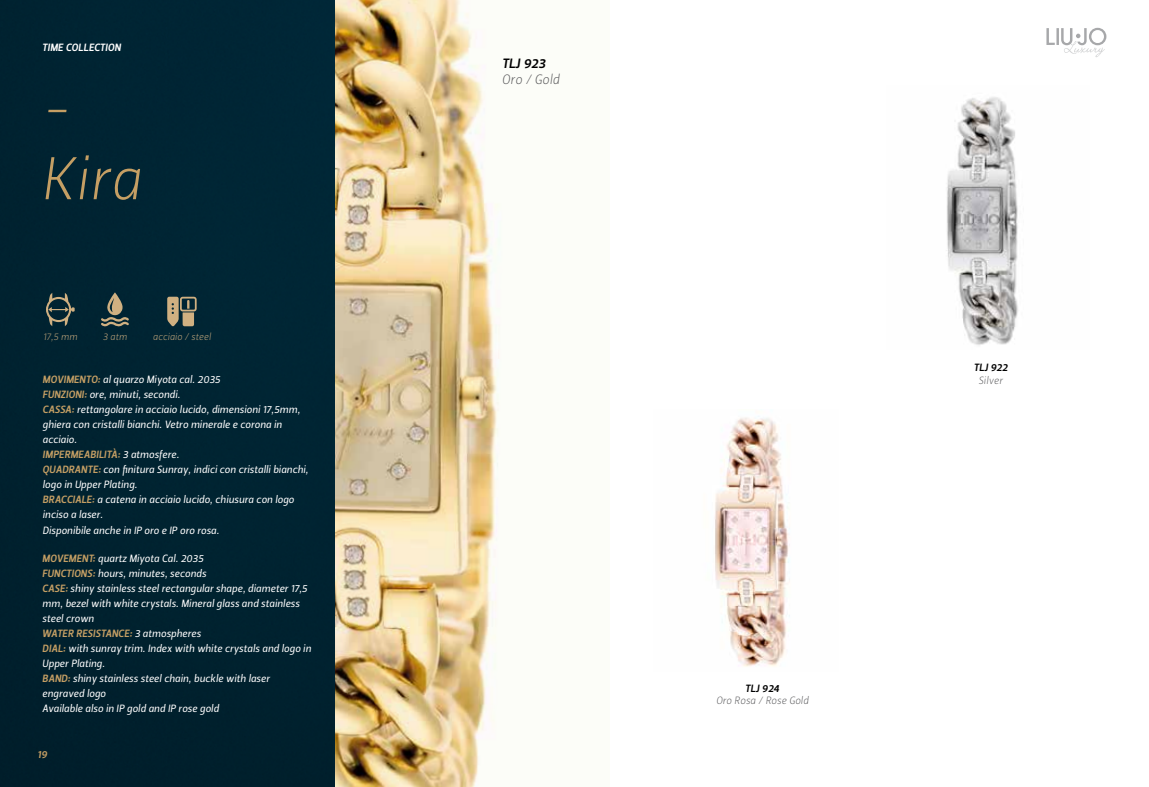
<style>
.page{position:relative;width:1149px;height:787px;background:#fff}
.page>*{position:absolute;margin:0;border:0;box-sizing:border-box;transform-origin:0 0}
.t1{font:60px/72px "Leitura Sans Italic 1";color:#c59f64}
.t2{font:13.5px "Leitura Sans Italic 1";color:#58585a}
.t3{font:13.5px "Leitura Sans Italic 3";letter-spacing:.005em;color:#000}
.t4{font:10.5px/15px "Leitura Sans Italic 2";color:#fff}
.t5{font:10.5px "Leitura Sans Italic 3";letter-spacing:.015em;color:#c59f64}
.t6{font:10.5px "Leitura Sans Italic 1";color:#58585a}
.t7{font:10.5px "Leitura Sans Italic 3";letter-spacing:.015em;color:#fff}
.t8{font:10.5px "Leitura Sans Italic 3";letter-spacing:.005em;color:#000}
.t9{font:9.75px "Leitura Sans Italic 1";color:#d0b081}
.s1{font-family:"Leitura Sans Italic 3";color:#c59f64}
.s2{font-family:"Leitura Sans Italic 2";color:#fff}
</style>
<div class="page">
<img style="left:334px;top:0;width:166px;height:787px">
<div style="left:0;top:0;width:334px;height:787px;background:#002331"></div>
<img style="left:947px;top:97px;width:71px;height:248px">
<img style="left:715px;top:416px;width:75px;height:251px">
<svg style="left:101px;top:292px;width:28px;height:34px"></svg>
<svg style="left:167px;top:297px;width:29px;height:29px"></svg>
<svg style="left:46px;top:293px;width:29px;height:33px"></svg>
<svg style="left:1046px;top:28px;width:60px;height:29px"></svg>
<p class="t7" style="left:42px;top:40px;width:80px">TIME COLLECTION</p>
<h1 class="t1" style="left:40px;top:71px;width:103px">-<br>Kira</h1>
<p class="t9" style="left:43px;top:329px;width:36px">17,5 mm</p>
<p class="t9" style="left:103px;top:329px;width:26px">3 atm</p>
<p class="t9" style="left:153px;top:329px;width:60px">acciaio / steel</p>
<p class="t4" style="left:43px;top:372px;width:259px"><span class="s1">MOVIMENTO:</span> al quarzo Miyota cal. 2035<br><span class="s1">FUNZIONI:</span> ore, minuti, secondi.<br><span class="s1">CASSA:</span> rettangolare in acciaio lucido, dimensioni 17,5mm, ghiera con cristalli bianchi. Vetro minerale e corona in acciaio.</p>
<p class="t5" style="left:43px;top:447px;width:138px">IMPERMEABILITà: <span class="s2">3 atmosfere.</span></p>
<p class="t4" style="left:43px;top:462px;width:267px"><span class="s1">QUADRANTE:</span> con finitura Sunray, indici con cristalli bianchi, logo in Upper Plating.<br><span class="s1">BRACCIALE:</span> a catena in acciaio lucido, chiusura con logo inciso a laser.<br>Disponibile anche in IP oro e IP oro rosa.</p>
<p class="t4" style="left:42px;top:551px;width:267px"><span class="s1">MOVEMENT:</span> quartz Miyota Cal. 2035<br><span class="s1">FUNCTIONS:</span> hours, minutes, seconds<br><span class="s1">CASE:</span> shiny stainless steel rectangular shape, diameter 17,5 mm, bezel with white crystals. Mineral glass and stainless steel crown</p>
<p class="t5" style="left:42px;top:626px;width:160px">WATER RESISTANCE: <span class="s2">3 atmospheres</span></p>
<p class="t4" style="left:42px;top:641px;width:270px"><span class="s1">DIAL:</span> with sunray trim. Index with white crystals and logo in Upper Plating.<br><span class="s1">BAND:</span> shiny stainless steel chain, buckle with laser engraved logo<br>Available also in IP gold and IP rose gold</p>
<p class="t5" style="left:37px;top:747px;width:11px">19</p>
<p class="t3" style="left:502px;top:54px;width:45px">TLJ 923</p>
<p class="t2" style="left:502px;top:70px;width:59px">Oro / Gold</p>
<p class="t8" style="left:745px;top:681px;width:36px">TLJ 924</p>
<p class="t6" style="left:715px;top:693px;width:94px">Oro Rosa / Rose Gold</p>
<p class="t8" style="left:973px;top:360px;width:35px">TLJ 922</p>
<p class="t6" style="left:978px;top:373px;width:26px">Silver</p>
</div>
